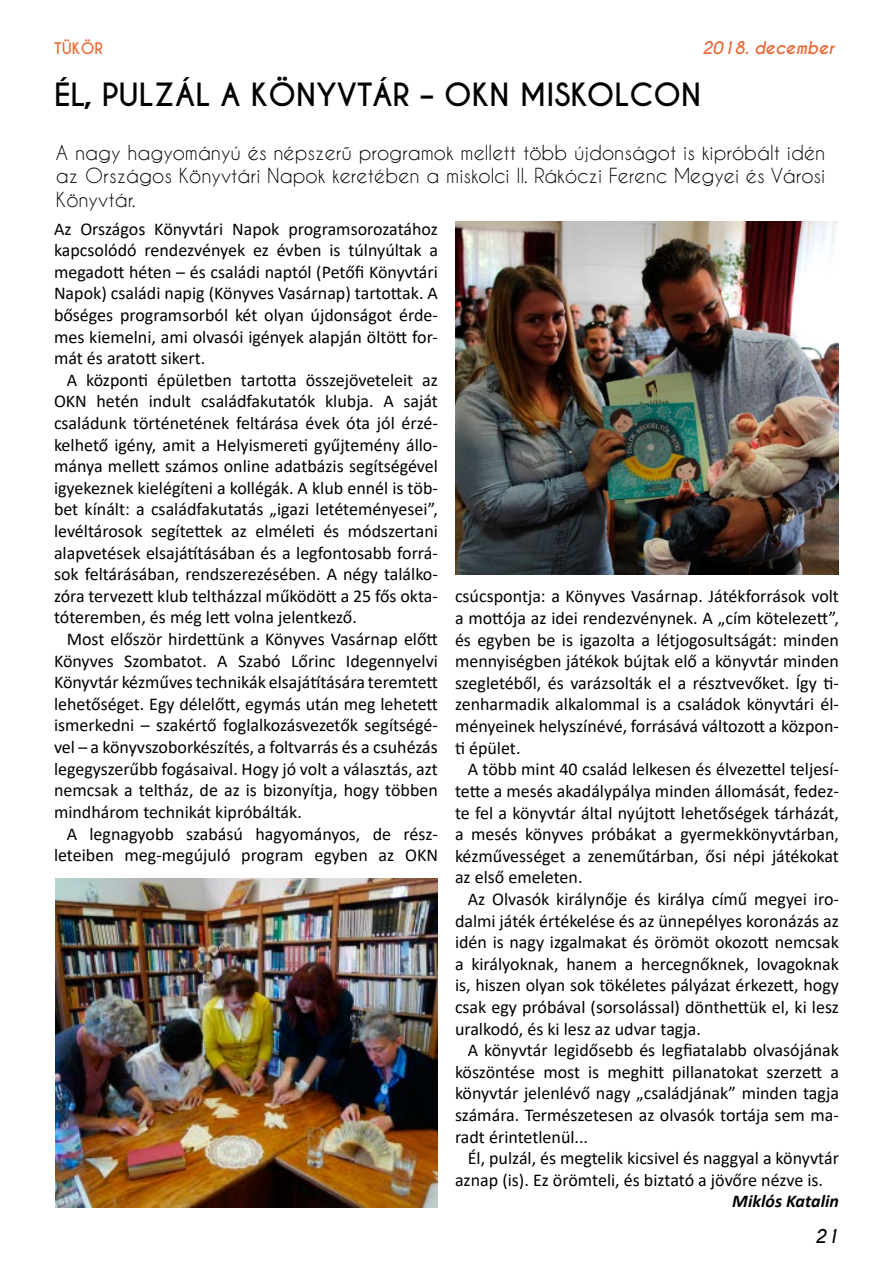
<style>
.page{position:relative;width:893px;height:1263px;background:#fff}
.page>*{position:absolute;margin:0;border:0;box-sizing:border-box;transform-origin:0 0}
.t1{font:700 30px "Caviar Dreams";color:#000}
.t2{font:19.5px/23.4px "Caviar Dreams";color:#000;text-align:justify}
.t3{font:18px/21.6px "Calibri";color:#000;text-align:justify}
.t4{font:italic 700 18px "Calibri";color:#000}
.t5{font:italic 700 18px "Caviar Dreams";color:#000}
.t6{font:italic 700 16.5px "Caviar Dreams";color:#ec6835}
.t7{font:700 15px "Caviar Dreams";letter-spacing:.065em;color:#ec6835}
</style>
<div class="page">
<img style="left:455px;top:221px;width:384px;height:353px">
<img style="left:56px;top:879px;width:382px;height:329px">
<p class="t7" style="left:54px;top:39px;width:51px">TÜKÖR</p>
<p class="t6" style="left:702px;top:38px;width:134px">2018. december</p>
<h1 class="t1" style="left:54px;top:77px;width:644px">ÉL, PULZÁL A KÖNYVTÁR – OKN MISKOLCON</h1>
<p class="t2" style="left:56px;top:140px;width:771px">A nagy hagyományú és népszerű programok mellett több újdonságot is kipróbált idén az Országos Könyvtári Napok keretében a miskolci II. Rákóczi Ferenc Megyei és Városi Könyvtár.</p>
<p class="t3" style="left:54px;top:217px;width:385px">Az Országos Könyvtári Napok programsorozatához kapcsolódó rendezvények ez évben is túlnyúltak a megadott héten – és családi naptól (Petőfi Könyvtári Napok) családi napig (Könyves Vasárnap) tartottak. A bőséges programsorból két olyan újdonságot érde&shy;mes kiemelni, ami olvasói igények alapján öltött for&shy;mát és aratott sikert.</p>
<p class="t3" style="left:54px;top:369px;width:385px;text-indent:13px">A központi épületben tartotta összejöveteleit az OKN hetén indult családfakutatók klubja. A saját családunk történetének feltárása évek óta jól érzé&shy;kelhető igény, amit a Helyismereti gyűjtemény állo&shy;mánya mellett számos online adatbázis segítségével igyekeznek kielégíteni a kollégák. A klub ennél is töb&shy;bet kínált: a családfakutatás „igazi letéteményesei”, levéltárosok segítettek az elméleti és módszertani alapvetések elsajátításában és a legfontosabb forrá&shy;sok feltárásában, rendszerezésében. A négy találko&shy;zóra tervezett klub teltházzal működött a 25 fős okta&shy;tóteremben, és még lett volna jelentkező.</p>
<p class="t3" style="left:54px;top:628px;width:385px;text-indent:13px">Most először hirdettünk a Könyves Vasárnap előtt Könyves Szombatot. A Szabó Lőrinc Idegennyelvi Könyvtár kézműves technikák elsajátítására teremtett lehetőséget. Egy délelőtt, egymás után meg lehetett ismerkedni – szakértő foglalkozásvezetők segítségé&shy;vel – a könyvszoborkészítés, a foltvarrás és a csuhézás legegyszerűbb fogásaival. Hogy jó volt a választás, azt nemcsak a teltház, de az is bizonyítja, hogy többen mindhárom technikát kipróbálták.</p>
<p class="t3" style="left:54px;top:822px;width:385px;text-align:right">A legnagyobb szabású hagyományos, de rész&shy;leteiben meg-megújuló program egyben az OKN</p>
<p class="t3" style="left:455px;top:585px;width:385px">csúcspontja: a Könyves Vasárnap. Játékforrások volt a mottója az idei rendezvénynek. A „cím kötelezett”, és egyben be is igazolta a létjogosultságát: minden mennyiségben játékok bújtak elő a könyvtár minden szegletéből, és varázsolták el a résztvevőket. Így ti&shy;zenharmadik alkalommal is a családok könyvtári él&shy;ményeinek helyszínévé, forrásává változott a közpon&shy;ti épület.</p>
<p class="t3" style="left:455px;top:758px;width:385px;text-indent:13px">A több mint 40 család lelkesen és élvezettel teljesí&shy;tette a mesés akadálypálya minden állomását, fedez&shy;te fel a könyvtár által nyújtott lehetőségek tárházát, a mesés könyves próbákat a gyermekkönyvtárban, kézművességet a zeneműtárban, ősi népi játékokat az első emeleten.</p>
<p class="t3" style="left:455px;top:888px;width:385px;text-indent:13px">Az Olvasók királynője és királya című megyei iro&shy;dalmi játék értékelése és az ünnepélyes koronázás az idén is nagy izgalmakat és örömöt okozott nemcsak a királyoknak, hanem a hercegnőknek, lovagoknak is, hiszen olyan sok tökéletes pályázat érkezett, hogy csak egy próbával (sorsolással) dönthettük el, ki lesz uralkodó, és ki lesz az udvar tagja.</p>
<p class="t3" style="left:455px;top:1039px;width:385px;text-indent:13px">A könyvtár legidősebb és legfiatalabb olvasójának köszöntése most is meghitt pillanatokat szerzett a könyvtár jelenlévő nagy „családjának” minden tagja számára. Természetesen az olvasók tortája sem ma&shy;radt érintetlenül...</p>
<p class="t3" style="left:455px;top:1147px;width:385px;text-indent:13px">Él, pulzál, és megtelik kicsivel és naggyal a könyvtár aznap (is). Ez örömteli, és biztató a jövőre nézve is.</p>
<p class="t4" style="left:732px;top:1188px;width:108px">Miklós Katalin</p>
<p class="t5" style="left:815px;top:1226px;width:26px">21</p>
</div>
